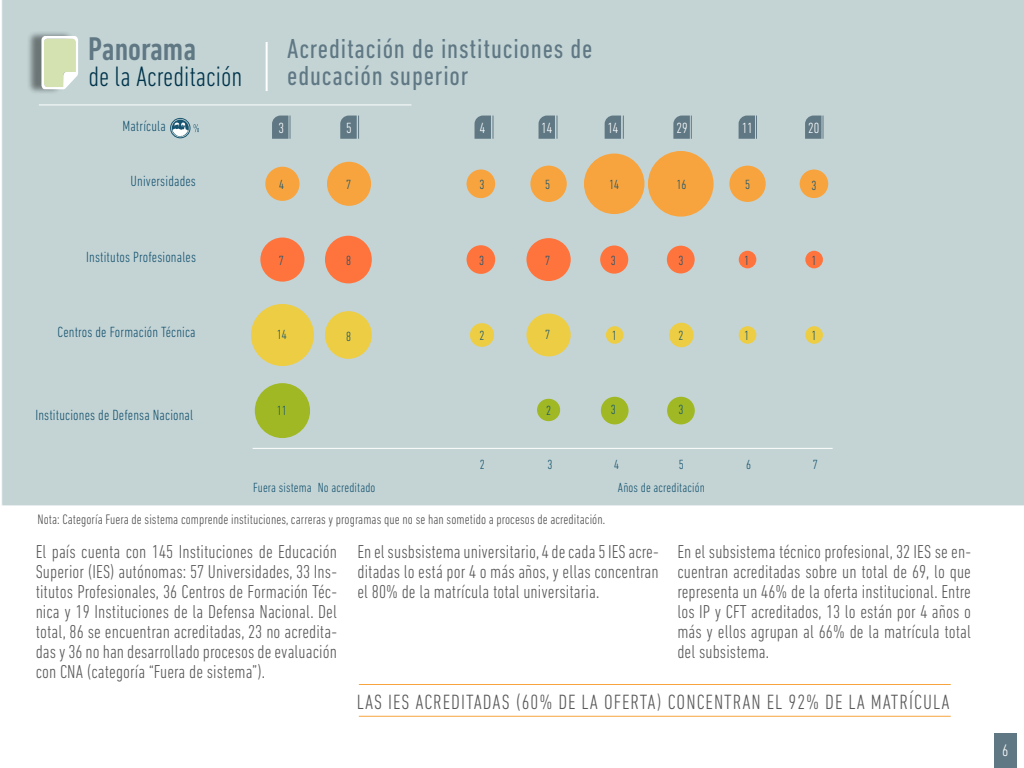
<style>
.page{position:relative;width:1024px;height:768px;background:#fff}
.page>*{position:absolute;margin:0;border:0;box-sizing:border-box;transform-origin:0 0}
.t1{font:500 condensed 33.4px "DIN Next LT Pro";color:#5f7884}
.t2{font:300 condensed 28.6px "DIN Next LT Pro";color:#00344b}
.t3{font:condensed 28px/27px "DIN Next LT Pro";letter-spacing:.03em;color:#5f7884}
.t4{font:300 condensed 21px "DIN Next LT Pro";letter-spacing:.05em;color:#595959}
.t5{font:300 condensed 19px/20px "DIN Next LT Pro";letter-spacing:.005em;color:#595959;text-align:justify}
.t6{font:300 condensed 17px "DIN Next LT Pro";color:#fff}
.t7{font:300 condensed 15px "DIN Next LT Pro";letter-spacing:.01em;color:#175470}
.t8{font:300 condensed 15px "DIN Next LT Pro";letter-spacing:-.005em;color:#fff}
.t9{font:300 condensed 14px "DIN Next LT Pro";letter-spacing:.005em;color:#4d4d4d}
.t10{font:300 condensed 13.5px "DIN Next LT Pro";letter-spacing:.01em;color:#175470}
</style>
<div class="page">
<div style="left:2px;top:0;width:1022px;height:506px;background:#c4d4d5"></div>
<svg style="left:805px;top:116px;width:18px;height:23px"></svg>
<hr style="left:39px;top:105px;width:372px;height:1px;background:#fff">
<hr style="left:266px;top:42px;width:2px;height:49px;background:#fff">
<div style="left:994px;top:733px;width:23px;height:35px;background:#5f7884"></div>
<div style="left:265px;top:167px;width:35px;height:34px;background:#f7a43e;border-radius:50%"></div>
<div style="left:260px;top:238px;width:44px;height:44px;background:#ff743d;border-radius:50%"></div>
<div style="left:251px;top:304px;width:63px;height:62px;background:#edcd44;border-radius:50%"></div>
<div style="left:255px;top:383px;width:55px;height:55px;background:#a0b824;border-radius:50%"></div>
<div style="left:327px;top:162px;width:44px;height:44px;background:#f7a43e;border-radius:50%"></div>
<div style="left:325px;top:236px;width:47px;height:47px;background:#ff743d;border-radius:50%"></div>
<div style="left:325px;top:311px;width:47px;height:48px;background:#edcd44;border-radius:50%"></div>
<div style="left:467px;top:169px;width:28px;height:29px;background:#f7a43e;border-radius:50%"></div>
<div style="left:467px;top:245px;width:28px;height:29px;background:#ff743d;border-radius:50%"></div>
<div style="left:470px;top:323px;width:24px;height:24px;background:#edcd44;border-radius:50%"></div>
<div style="left:530px;top:166px;width:37px;height:36px;background:#f7a43e;border-radius:50%"></div>
<div style="left:526px;top:238px;width:45px;height:43px;background:#ff743d;border-radius:50%"></div>
<div style="left:526px;top:314px;width:45px;height:42px;background:#edcd44;border-radius:50%"></div>
<div style="left:537px;top:399px;width:23px;height:22px;background:#a0b824;border-radius:50%"></div>
<div style="left:584px;top:154px;width:60px;height:60px;background:#f7a43e;border-radius:50%"></div>
<div style="left:600px;top:245px;width:28px;height:29px;background:#ff743d;border-radius:50%"></div>
<div style="left:648px;top:151px;width:66px;height:66px;background:#f7a43e;border-radius:50%"></div>
<div style="left:667px;top:246px;width:28px;height:27px;background:#ff743d;border-radius:50%"></div>
<div style="left:669px;top:323px;width:25px;height:24px;background:#edcd44;border-radius:50%"></div>
<div style="left:729px;top:166px;width:37px;height:36px;background:#f7a43e;border-radius:50%"></div>
<div style="left:739px;top:251px;width:17px;height:17px;background:#ff743d;border-radius:50%"></div>
<div style="left:739px;top:326px;width:17px;height:18px;background:#edcd44;border-radius:50%"></div>
<div style="left:606px;top:326px;width:18px;height:18px;background:#edcd44;border-radius:50%"></div>
<div style="left:601px;top:397px;width:28px;height:27px;background:#a0b824;border-radius:50%"></div>
<div style="left:667px;top:397px;width:28px;height:27px;background:#a0b824;border-radius:50%"></div>
<div style="left:805px;top:251px;width:18px;height:17px;background:#ff743d;border-radius:50%"></div>
<div style="left:805px;top:326px;width:18px;height:18px;background:#edcd44;border-radius:50%"></div>
<div style="left:800px;top:170px;width:28px;height:28px;background:#f7a43e;border-radius:50%"></div>
<div style="left:170px;top:118px;width:20px;height:20px;border:1px solid #175470;border-radius:50%"></div>
<div style="left:172px;top:120px;width:17px;height:17px;background:#175470;border-radius:50%"></div>
<svg style="left:173px;top:122px;width:15px;height:14px"></svg>
<svg style="left:194px;top:124px;width:5px;height:8px"></svg>
<div style="left:26px;top:31px;width:47px;height:64px;background:#000;opacity:.45"></div>
<svg style="left:41px;top:36px;width:37px;height:53px"></svg>
<hr style="left:253px;top:448px;width:580px;height:1px;background:#fff">
<hr style="left:359px;top:684px;width:592px;height:1px;background:#f7a43e">
<hr style="left:359px;top:716px;width:592px;height:1px;background:#f7a43e">
<svg style="left:272px;top:116px;width:19px;height:23px"></svg>
<svg style="left:340px;top:116px;width:19px;height:23px"></svg>
<svg style="left:475px;top:116px;width:18px;height:23px"></svg>
<svg style="left:539px;top:116px;width:18px;height:23px"></svg>
<svg style="left:605px;top:116px;width:19px;height:23px"></svg>
<svg style="left:673px;top:116px;width:19px;height:23px"></svg>
<svg style="left:739px;top:116px;width:18px;height:23px"></svg>
<h1 class="t1" style="left:88px;top:30px;width:109px">Panorama</h1>
<h2 class="t2" style="left:88px;top:60px;width:155px">de la Acreditación</h2>
<h3 class="t3" style="left:287px;top:35px;width:307px">Acreditación de instituciones de educación superior</h3>
<p class="t7" style="left:122px;top:118px;width:45px">Matrícula</p>
<p class="t8" style="left:278px;top:119px;width:7px">3</p>
<p class="t8" style="left:346px;top:119px;width:7px">5</p>
<p class="t8" style="left:480px;top:119px;width:7px">4</p>
<p class="t8" style="left:541px;top:119px;width:13px">14</p>
<p class="t8" style="left:607px;top:119px;width:13px">14</p>
<p class="t8" style="left:677px;top:119px;width:13px">29</p>
<p class="t8" style="left:742px;top:119px;width:13px">11</p>
<p class="t8" style="left:808px;top:119px;width:13px">20</p>
<p class="t7" style="left:131px;top:172px;width:67px">Universidades</p>
<p class="t10" style="left:279px;top:176px;width:7px">4</p>
<p class="t10" style="left:346px;top:176px;width:7px">7</p>
<p class="t10" style="left:480px;top:176px;width:7px">3</p>
<p class="t10" style="left:545px;top:176px;width:7px">5</p>
<p class="t10" style="left:609px;top:176px;width:12px">14</p>
<p class="t10" style="left:745px;top:176px;width:7px">5</p>
<p class="t10" style="left:676px;top:176px;width:12px">16</p>
<p class="t10" style="left:812px;top:178px;width:7px">3</p>
<p class="t7" style="left:86px;top:248px;width:111px">Institutos Profesionales</p>
<p class="t10" style="left:279px;top:253px;width:7px">7</p>
<p class="t10" style="left:346px;top:253px;width:7px">8</p>
<p class="t10" style="left:479px;top:253px;width:7px">3</p>
<p class="t10" style="left:611px;top:253px;width:7px">3</p>
<p class="t10" style="left:545px;top:253px;width:7px">7</p>
<p class="t10" style="left:678px;top:253px;width:7px">3</p>
<p class="t10" style="left:744px;top:253px;width:7px">1</p>
<p class="t10" style="left:812px;top:253px;width:7px">1</p>
<p class="t7" style="left:58px;top:324px;width:140px">Centros de Formación Técnica</p>
<p class="t10" style="left:277px;top:327px;width:12px">14</p>
<p class="t10" style="left:346px;top:328px;width:7px">8</p>
<p class="t10" style="left:545px;top:326px;width:7px">7</p>
<p class="t10" style="left:480px;top:328px;width:7px">2</p>
<p class="t10" style="left:612px;top:328px;width:7px">1</p>
<p class="t10" style="left:678px;top:328px;width:7px">2</p>
<p class="t10" style="left:744px;top:328px;width:7px">1</p>
<p class="t10" style="left:812px;top:328px;width:7px">1</p>
<p class="t7" style="left:35px;top:407px;width:159px">Instituciones de Defensa Nacional</p>
<p class="t10" style="left:277px;top:403px;width:12px">11</p>
<p class="t10" style="left:546px;top:403px;width:7px">2</p>
<p class="t10" style="left:611px;top:402px;width:7px">3</p>
<p class="t10" style="left:678px;top:402px;width:7px">3</p>
<p class="t10" style="left:480px;top:457px;width:7px">2</p>
<p class="t10" style="left:547px;top:457px;width:7px">3</p>
<p class="t10" style="left:614px;top:457px;width:7px">4</p>
<p class="t10" style="left:679px;top:457px;width:7px">5</p>
<p class="t10" style="left:746px;top:457px;width:7px">6</p>
<p class="t10" style="left:813px;top:457px;width:7px">7</p>
<p class="t10" style="left:253px;top:479px;width:124px">Fuera sistema No acreditado</p>
<p class="t10" style="left:618px;top:479px;width:88px">Años de acreditación</p>
<p class="t9" style="left:37px;top:511px;width:569px">Nota: Categoría Fuera de sistema comprende instituciones, carreras y programas que no se han sometido a procesos de acreditación.</p>
<p class="t5" style="left:36px;top:541px;width:303px">El país cuenta con 145 Instituciones de Educación Superior (IES) autónomas: 57 Universidades, 33 Ins&shy;titutos Profesionales, 36 Centros de Formación Téc&shy;nica y 19 Instituciones de la Defensa Nacional. Del total, 86 se encuentran acreditadas, 23 no acredita&shy;das y 36 no han desarrollado procesos de evaluación con CNA (categoría “Fuera de sistema”).</p>
<p class="t5" style="left:357px;top:541px;width:303px">En el susbsistema universitario, 4 de cada 5 IES acre&shy;ditadas lo está por 4 o más años, y ellas concentran el 80% de la matrícula total universitaria.</p>
<p class="t5" style="left:677px;top:541px;width:295px">En el subsistema técnico profesional, 32 IES se en&shy;cuentran acreditadas sobre un total de 69, lo que representa un 46% de la oferta institucional. Entre los IP y CFT acreditados, 13 lo están por 4 años o más y ellos agrupan al 66% de la matrícula total del subsistema.</p>
<p class="t4" style="left:357px;top:690px;width:594px">LAS IES ACREDITADAS (60% DE LA OFERTA) CONCENTRAN EL 92% DE LA MATRÍCULA</p>
<p class="t6" style="left:1002px;top:740px;width:8px">6</p>
</div>
